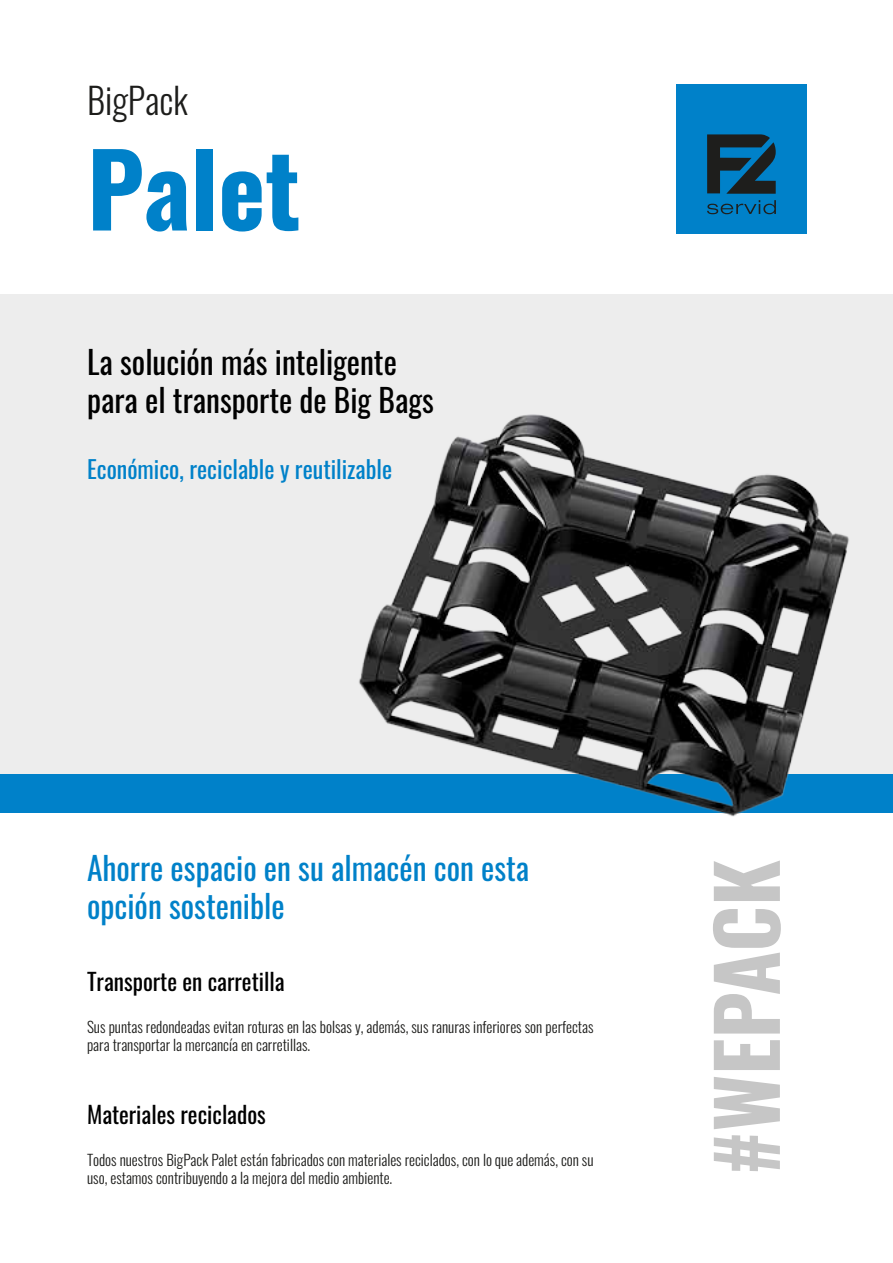
<style>
.page{position:relative;width:893px;height:1263px;background:#fff}
.page>*{position:absolute;margin:0;border:0;box-sizing:border-box;transform-origin:0 0}
.t1{font:700 100.5px "Oswald";color:#0081c9}
.t2{font:700 81.6px "Oswald";letter-spacing:-.005em;color:#c6c6c6}
.t3{font:300 36px "Oswald";color:#1d1d1b}
.t4{font:31.5px/37.8px "Oswald";color:#010101}
.t5{font:31.5px/37.8px "Oswald";color:#0081c9}
.t6{font:24px "Oswald";color:#0081c9}
.t7{font:23.1px "Oswald";color:#010101}
.t8{font:300 15px/18px "Oswald";color:#1d1d1b}
</style>
<div class="page">
<div style="left:0;top:295px;width:893px;height:479px;background:#ededed"></div>
<div style="left:0;top:774px;width:893px;height:39px;background:#0081c9"></div>
<div style="left:676px;top:85px;width:131px;height:149px;background:#0081c9"></div>
<svg style="left:707px;top:134px;width:69px;height:60px"></svg>
<svg style="left:707px;top:200px;width:69px;height:14px"></svg>
<img style="left:359px;top:414px;width:490px;height:403px">
<h3 class="t3" style="left:87px;top:68px;width:102px">BigPack</h3>
<h1 class="t1" style="left:87px;top:100px;width:215px">Palet</h1>
<h3 class="t4" style="left:87px;top:340px;width:348px">La solución más inteligente para el transporte de Big Bags</h3>
<h3 class="t6" style="left:87px;top:448px;width:307px">Económico, reciclable y reutilizable</h3>
<h3 class="t5" style="left:87px;top:846px;width:444px">Ahorre espacio en su almacén con esta opción sostenible</h3>
<h3 class="t7" style="left:87px;top:961px;width:199px">Transporte en carretilla</h3>
<p class="t8" style="left:87px;top:1016px;width:508px">Sus puntas redondeadas evitan roturas en las bolsas y, además, sus ranuras inferiores son perfectas para transportar la mercancía en carretillas.</p>
<h3 class="t7" style="left:87px;top:1094px;width:180px">Materiales reciclados</h3>
<p class="t8" style="left:87px;top:1150px;width:508px">Todos nuestros BigPack Palet están fabricados con materiales reciclados, con lo que además, con su uso, estamos contribuyendo a la mejora del medio ambiente.</p>
<h2 class="t2" style="left:674px;top:1175px;width:317px;rotate:-90deg">#WEPACK</h2>
</div>
